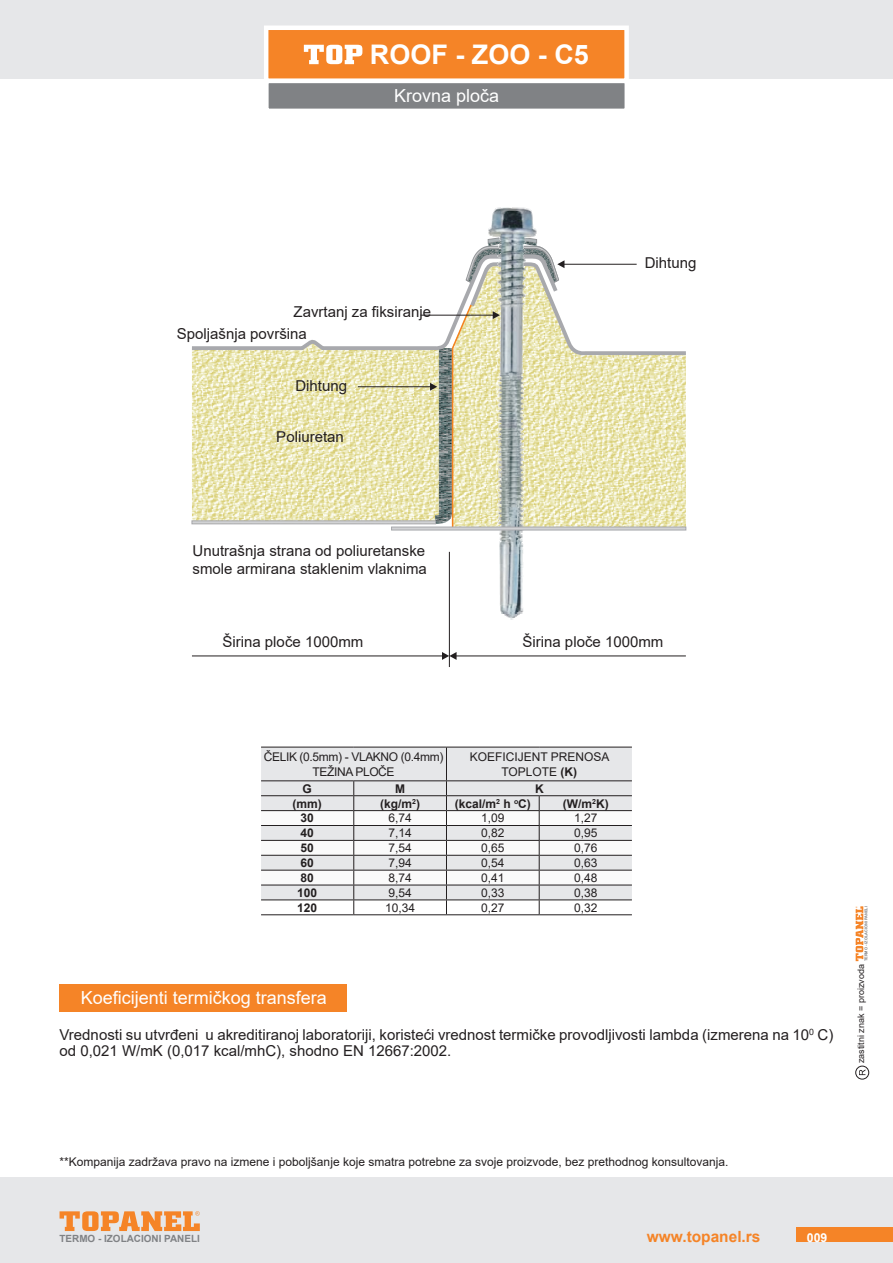
<style>
.page{position:relative;width:893px;height:1263px;background:#fff}
.page>*{position:absolute;margin:0;border:0;box-sizing:border-box;transform-origin:0 0}
.t1{font:700 27px "Arial";color:#fff}
.t2{font:18px "Arial";color:#fff}
.t3{font:700 15.45px "Arial";color:#f58427}
.t4{font:15px/16.5px "Arial";color:#231f20}
.t5{font:700 12.3px "Arial";color:#fff}
.t6{font:12px "Arial";color:#231f20}
.t7{font:700 12px "Arial";color:#231f20}
.t8{font:12px/14.4px "Arial";letter-spacing:-.03em;color:#231f20;text-align:center}
.t9{font:700 9.9px "Arial";color:#808285}
.t10{font:9px "Arial";color:#231f20}
.t11{font:700 3.9px "Arial";color:#808285}
.s1{font-weight:700}
</style>
<div class="page">
<div style="left:0;top:1177px;width:893px;height:86px;background:#e6e7e9"></div>
<div style="left:0;top:0;width:893px;height:79px;background:#e6e7e9"></div>
<svg style="left:60px;top:1211px;width:140px;height:20px"></svg>
<div style="left:855px;top:1066px;width:14px;height:13px;border:1px solid #231f20;border-radius:50%"></div>
<svg style="left:859px;top:1069px;width:6px;height:6px"></svg>
<svg style="left:856px;top:906px;width:7px;height:55px"></svg>
<svg style="left:501px;top:612px;width:21px;height:7px"></svg>
<img style="left:499px;top:546px;width:24px;height:66px">
<svg style="left:499px;top:576px;width:24px;height:1px"></svg>
<svg style="left:499px;top:563px;width:24px;height:1px"></svg>
<img style="left:493px;top:236px;width:41px;height:1px">
<img style="left:489px;top:233px;width:46px;height:3px">
<img style="left:488px;top:229px;width:49px;height:4px">
<img style="left:490px;top:227px;width:45px;height:2px">
<img style="left:491px;top:219px;width:43px;height:8px">
<img style="left:493px;top:210px;width:40px;height:9px">
<img style="left:494px;top:208px;width:36px;height:2px">
<img style="left:498px;top:207px;width:26px;height:1px">
<hr style="left:192px;top:656px;width:251px;height:1px;background:#231f20">
<hr style="left:456px;top:656px;width:230px;height:1px;background:#231f20">
<svg style="left:442px;top:652px;width:15px;height:8px"></svg>
<hr style="left:449px;top:552px;width:1px;height:115px;background:#231f20">
<svg style="left:191px;top:237px;width:496px;height:309px"></svg>
<svg style="left:264px;top:25px;width:365px;height:84px;background:#d39766"></svg>
<div style="left:261px;top:748px;width:371px;height:32px;background:#e6e7e9"></div>
<hr style="left:261px;top:747px;width:93px;height:1px;background:#231f20">
<hr style="left:354px;top:747px;width:92px;height:1px;background:#231f20">
<hr style="left:261px;top:780px;width:93px;height:1px;background:#231f20">
<hr style="left:446px;top:747px;width:93px;height:1px;background:#231f20">
<hr style="left:539px;top:747px;width:93px;height:1px;background:#231f20">
<hr style="left:354px;top:780px;width:92px;height:1px;background:#231f20">
<hr style="left:446px;top:780px;width:93px;height:1px;background:#231f20">
<hr style="left:539px;top:780px;width:93px;height:1px;background:#231f20">
<hr style="left:446px;top:747px;width:1px;height:33px;background:#231f20">
<svg style="left:261px;top:781px;width:371px;height:134px"></svg>
<div style="left:60px;top:984px;width:287px;height:27px;background:#f58427"></div>
<div style="left:796px;top:1228px;width:97px;height:14px;background:#f58427"></div>
<p class="t1" style="left:370px;top:36px;width:221px">ROOF - ZOO - C5</p>
<p class="t2" style="left:394px;top:84px;width:107px">Krovna ploča</p>
<p class="t4" style="left:293px;top:303px;width:139px">Zavrtanj za fiksiranje</p>
<p class="t4" style="left:177px;top:326px;width:132px">Spoljašnja površina</p>
<p class="t4" style="left:295px;top:377px;width:53px">Dihtung</p>
<p class="t4" style="left:276px;top:429px;width:69px">Poliuretan</p>
<p class="t4" style="left:645px;top:254px;width:53px">Dihtung</p>
<p class="t4" style="left:193px;top:542px;width:234px">Unutrašnja strana od poliuretanske</p>
<p class="t4" style="left:193px;top:560px;width:236px">smole armirana staklenim vlaknima</p>
<p class="t4" style="left:222px;top:633px;width:142px">Širina ploče 1000mm</p>
<p class="t4" style="left:522px;top:633px;width:142px">Širina ploče 1000mm</p>
<p class="t8" style="left:264px;top:750px;width:181px">ČELIK (0.5mm) - VLAKNO (0.4mm)<br>TEŽINA PLOČE</p>
<p class="t6" style="left:470px;top:749px;width:141px">KOEFICIJENT PRENOSA</p>
<p class="t6" style="left:501px;top:763px;width:77px">TOPLOTE <span class="s1">(K)</span></p>
<p class="t7" style="left:303px;top:780px;width:11px">G</p>
<p class="t7" style="left:395px;top:780px;width:11px">M</p>
<p class="t7" style="left:535px;top:780px;width:10px">K</p>
<p class="t7" style="left:293px;top:795px;width:31px">(mm)</p>
<p class="t7" style="left:380px;top:795px;width:41px">(kg/m<sup>2</sup>)</p>
<p class="t7" style="left:455px;top:795px;width:78px">(kcal/m<sup>2</sup> h <sup>o</sup>C)</p>
<p class="t7" style="left:563px;top:795px;width:47px">(W/m<sup>2</sup>K)</p>
<p class="t7" style="left:301px;top:810px;width:15px">30</p>
<p class="t6" style="left:388px;top:810px;width:25px">6,74</p>
<p class="t6" style="left:481px;top:810px;width:25px">1,09</p>
<p class="t6" style="left:574px;top:810px;width:25px">1,27</p>
<p class="t7" style="left:301px;top:825px;width:15px">40</p>
<p class="t6" style="left:388px;top:825px;width:25px">7,14</p>
<p class="t6" style="left:481px;top:825px;width:25px">0,82</p>
<p class="t6" style="left:574px;top:825px;width:25px">0,95</p>
<p class="t7" style="left:301px;top:839px;width:15px">50</p>
<p class="t6" style="left:388px;top:840px;width:25px">7,54</p>
<p class="t6" style="left:481px;top:840px;width:25px">0,65</p>
<p class="t6" style="left:574px;top:840px;width:25px">0,76</p>
<p class="t7" style="left:301px;top:854px;width:15px">60</p>
<p class="t6" style="left:388px;top:854px;width:25px">7,94</p>
<p class="t6" style="left:481px;top:854px;width:25px">0,54</p>
<p class="t6" style="left:574px;top:854px;width:25px">0,63</p>
<p class="t7" style="left:301px;top:869px;width:15px">80</p>
<p class="t6" style="left:388px;top:869px;width:25px">8,74</p>
<p class="t6" style="left:481px;top:869px;width:25px">0,41</p>
<p class="t6" style="left:574px;top:869px;width:25px">0,48</p>
<p class="t7" style="left:297px;top:884px;width:22px">100</p>
<p class="t6" style="left:388px;top:884px;width:25px">9,54</p>
<p class="t6" style="left:481px;top:884px;width:25px">0,33</p>
<p class="t6" style="left:574px;top:884px;width:25px">0,38</p>
<p class="t7" style="left:297px;top:899px;width:22px">120</p>
<p class="t6" style="left:385px;top:899px;width:32px">10,34</p>
<p class="t6" style="left:481px;top:899px;width:25px">0,27</p>
<p class="t6" style="left:574px;top:899px;width:25px">0,32</p>
<p class="t2" style="left:81px;top:985px;width:248px">Koeficijenti termičkog transfera</p>
<p class="t4" style="left:60px;top:1026px;width:775px">Vrednosti su utvrđeni u akreditiranoj laboratoriji, koristeći vrednost termičke provodljivosti lambda (izmerena na 10<sup>0</sup> C) od 0,021 W/mK (0,017 kcal/mhC), shodno EN 12667:2002.</p>
<p class="t11" style="left:863px;top:961px;width:57px;rotate:-90deg">TERMO - IZOLACIONI PANELI</p>
<p class="t10" style="left:855px;top:1063px;width:100px;rotate:-90deg">zastitni znak = proizvoda</p>
<p class="t6" style="left:60px;top:1153px;width:670px">**Kompanija zadržava pravo na izmene i poboljšanje koje smatra potrebne za svoje proizvode, bez prethodnog konsultovanja.</p>
<p class="t9" style="left:60px;top:1231px;width:142px">TERMO - IZOLACIONI PANELI</p>
<p class="t3" style="left:647px;top:1225px;width:115px">www.topanel.rs</p>
<p class="t5" style="left:807px;top:1229px;width:22px">009</p>
</div>
